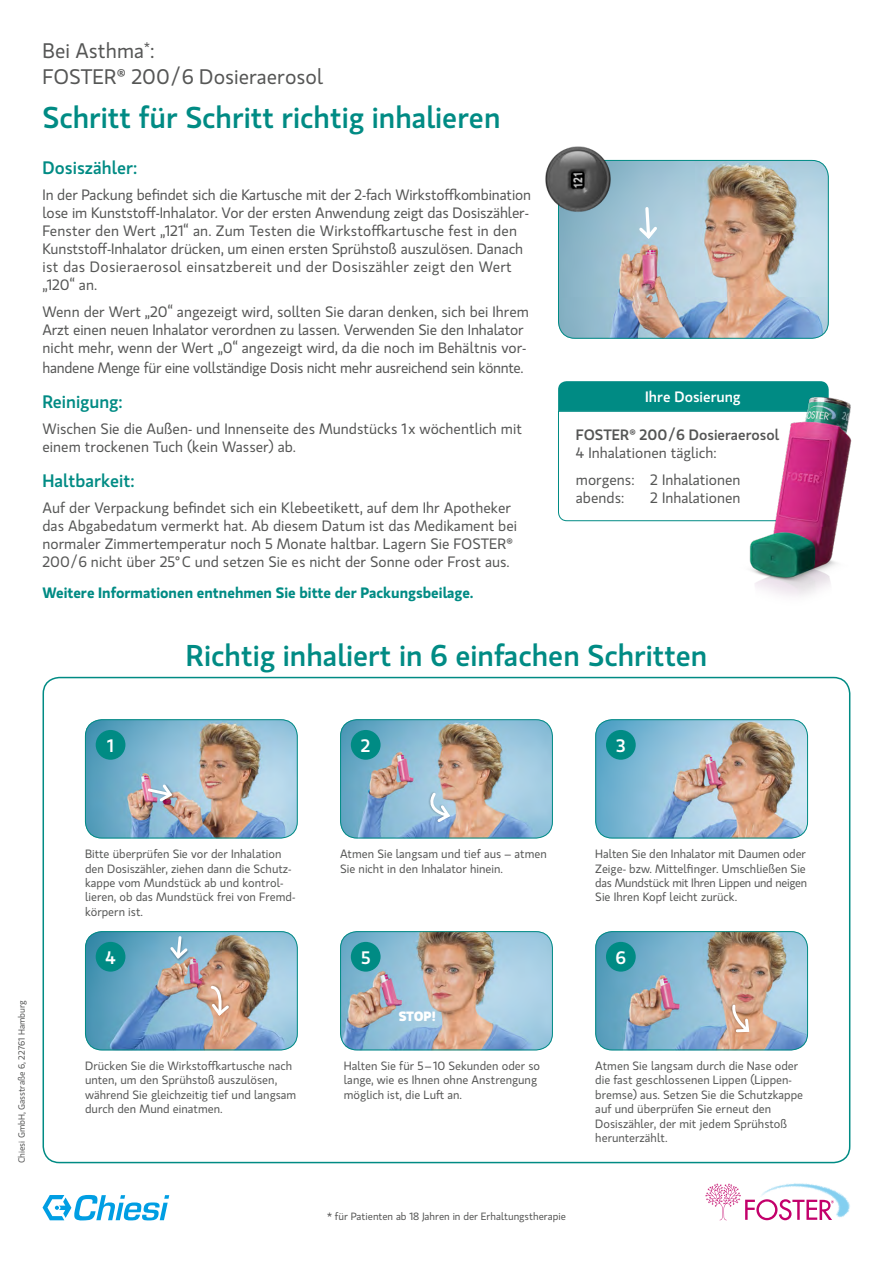
<style>
.page{position:relative;width:893px;height:1263px;background:#fff}
.page>*{position:absolute;margin:0;border:0;box-sizing:border-box;transform-origin:0 0}
.t1{font:500 30px "Gloriola";color:#008b84}
.t2{font:21px/25.2px "Gloriola";color:#555655}
.t3{font:500 18px "Gloriola";color:#008b84}
.t4{font:500 18px "Gloriola";color:#fff}
.t5{font:15px/18px "Gloriola";color:#555655}
.t6{font:15px "Gloriola";letter-spacing:-.02em;color:#555655}
.t7{font:600 15px "Gloriola";color:#008b84}
.t8{font:500 15px "Gloriola";color:#555655}
.t9{font:500 15px "Gloriola";color:#fff}
.t10{font:700 13.5px "Gloriola";color:#fff}
.t11{font:12px/14.4px "Gloriola";color:#555655}
.t12{font:10.5px "Gloriola";color:#555655}
.t13{font:9px "Gloriola";color:#555655}
</style>
<div class="page">
<img style="left:558px;top:160px;width:271px;height:179px">
<div style="left:558px;top:160px;width:271px;height:179px;border:1px solid #008b84;border-radius:17px"></div>
<svg style="left:636px;top:205px;width:24px;height:36px"></svg>
<img style="left:545px;top:146px;width:75px;height:74px">
<img style="left:85px;top:719px;width:213px;height:119px">
<div style="left:85px;top:719px;width:213px;height:119px;border:1px solid #008b84;border-radius:17px"></div>
<svg style="left:145px;top:776px;width:31px;height:31px"></svg>
<img style="left:85px;top:931px;width:213px;height:119px">
<div style="left:85px;top:931px;width:213px;height:119px;border:1px solid #008b84;border-radius:17px"></div>
<svg style="left:165px;top:933px;width:29px;height:29px"></svg>
<svg style="left:200px;top:981px;width:34px;height:37px"></svg>
<img style="left:340px;top:719px;width:213px;height:119px">
<div style="left:340px;top:719px;width:213px;height:119px;border:1px solid #008b84;border-radius:17px"></div>
<img style="left:595px;top:719px;width:213px;height:119px">
<div style="left:595px;top:719px;width:213px;height:119px;border:1px solid #008b84;border-radius:17px"></div>
<svg style="left:423px;top:788px;width:30px;height:37px"></svg>
<img style="left:595px;top:931px;width:213px;height:119px">
<div style="left:595px;top:931px;width:213px;height:119px;border:1px solid #008b84;border-radius:17px"></div>
<svg style="left:729px;top:1001px;width:23px;height:35px"></svg>
<img style="left:340px;top:931px;width:213px;height:119px">
<div style="left:340px;top:931px;width:213px;height:119px;border:1px solid #008b84;border-radius:17px"></div>
<div style="left:96px;top:730px;width:29px;height:30px;background:#008b84;border-radius:50%"></div>
<div style="left:96px;top:942px;width:29px;height:30px;background:#008b84;border-radius:50%"></div>
<div style="left:351px;top:730px;width:30px;height:30px;background:#008b84;border-radius:50%"></div>
<div style="left:351px;top:942px;width:30px;height:30px;background:#008b84;border-radius:50%"></div>
<div style="left:606px;top:730px;width:30px;height:30px;background:#008b84;border-radius:50%"></div>
<div style="left:606px;top:942px;width:30px;height:30px;background:#008b84;border-radius:50%"></div>
<svg style="left:43px;top:1195px;width:126px;height:25px"></svg>
<img style="left:834px;top:1190px;width:16px;height:28px">
<svg style="left:705px;top:1183px;width:129px;height:37px"></svg>
<svg style="left:558px;top:381px;width:271px;height:140px"></svg>
<img style="left:722px;top:390px;width:130px;height:206px">
<h2 class="t2" style="left:43px;top:39px;width:282px">Bei Asthma<sup>*</sup>:<br>FOSTER® 200/6 Dosieraerosol</h2>
<h1 class="t1" style="left:43px;top:100px;width:459px">Schritt für Schritt richtig inhalieren</h1>
<p class="t3" style="left:43px;top:157px;width:96px">Dosiszähler:</p>
<p class="t5" style="left:43px;top:186px;width:490px">In der Packung befindet sich die Kartusche mit der 2-fach Wirkstoffkombination lose im Kunststoff-Inhalator. Vor der ersten Anwendung zeigt das Dosiszähler-Fenster den Wert „121“ an. Zum Testen die Wirkstoffkartusche fest in den Kunststoff-Inhalator drücken, um einen ersten Sprühstoß auszulösen. Danach ist das Dosieraerosol einsatzbereit und der Dosiszähler zeigt den Wert „120“ an.</p>
<p class="t5" style="left:43px;top:303px;width:488px">Wenn der Wert „20“ angezeigt wird, sollten Sie daran denken, sich bei Ihrem<br>Arzt einen neuen Inhalator verordnen zu lassen. Verwenden Sie den Inhalator nicht mehr, wenn der Wert „0“ angezeigt wird, da die noch im Behältnis vor-</p>
<p class="t6" style="left:43px;top:359px;width:482px">handene Menge für eine vollständige Dosis nicht mehr ausreichend sein könnte.</p>
<p class="t3" style="left:43px;top:391px;width:82px">Reinigung:</p>
<p class="t5" style="left:43px;top:420px;width:481px">Wischen Sie die Außen- und Innenseite des Mundstücks 1 x wöchentlich mit einem trockenen Tuch (kein Wasser) ab.</p>
<p class="t3" style="left:43px;top:470px;width:94px">Haltbarkeit:</p>
<p class="t5" style="left:43px;top:499px;width:476px">Auf der Verpackung befindet sich ein Klebeetikett, auf dem Ihr Apotheker das Abgabedatum vermerkt hat. Ab diesem Datum ist das Medikament bei normaler Zimmertemperatur noch 5 Monate haltbar. Lagern Sie FOSTER® 200/6 nicht über 25°C und setzen Sie es nicht der Sonne oder Frost aus.</p>
<p class="t7" style="left:43px;top:584px;width:433px">Weitere Informationen entnehmen Sie bitte der Packungsbeilage.</p>
<p class="t9" style="left:645px;top:388px;width:97px">Ihre Dosierung</p>
<p class="t8" style="left:576px;top:426px;width:205px">FOSTER® 200/6 Dosieraerosol</p>
<p class="t5" style="left:576px;top:440px;width:166px;line-height:26.5px">4 Inhalationen täglich: morgens: 2 Inhalationen</p>
<p class="t5" style="left:576px;top:489px;width:50px">abends:</p>
<p class="t5" style="left:650px;top:489px;width:92px">2 Inhalationen</p>
<p class="t4" style="left:107px;top:735px;width:8px">1</p>
<h1 class="t1" style="left:186px;top:638px;width:523px">Richtig inhaliert in 6 einfachen Schritten</h1>
<p class="t4" style="left:361px;top:735px;width:11px">2</p>
<p class="t4" style="left:616px;top:735px;width:11px">3</p>
<p class="t13" style="left:16px;top:1163px;width:165px;rotate:-90deg">Chiesi GmbH, Gasstraße 6, 22761 Hamburg</p>
<p class="t11" style="left:85px;top:847px;width:212px">Bitte überprüfen Sie vor der Inhalation den Dosiszähler, ziehen dann die Schutz&shy;kappe vom Mundstück ab und kontrol&shy;lieren, ob das Mundstück frei von Fremd&shy;körpern ist.</p>
<p class="t4" style="left:105px;top:947px;width:12px">4</p>
<p class="t11" style="left:85px;top:1059px;width:213px">Drücken Sie die Wirkstoffkartusche nach unten, um den Sprühstoß auszulösen, während Sie gleichzeitig tief und langsam durch den Mund einatmen.</p>
<p class="t11" style="left:340px;top:847px;width:208px">Atmen Sie langsam und tief aus – atmen<br>Sie nicht in den Inhalator hinein.</p>
<p class="t11" style="left:595px;top:847px;width:213px;text-align:justify">Halten Sie den Inhalator mit Daumen oder Zeige- bzw. Mittelfinger. Umschließen Sie das Mundstück mit Ihren Lippen und neigen Sie Ihren Kopf leicht zurück.</p>
<p class="t4" style="left:361px;top:947px;width:11px">5</p>
<p class="t10" style="left:399px;top:1008px;width:39px">STOP!</p>
<p class="t11" style="left:344px;top:1059px;width:198px">Halten Sie für 5–10 Sekunden oder so lange, wie es Ihnen ohne Anstrengung möglich ist, die Luft an.</p>
<p class="t12" style="left:327px;top:1211px;width:240px">* für Patienten ab 18 Jahren in der Erhaltungstherapie</p>
<p class="t4" style="left:616px;top:947px;width:12px">6</p>
<p class="t11" style="left:595px;top:1059px;width:209px">Atmen Sie langsam durch die Nase oder die fast geschlossenen Lippen (Lippen&shy;bremse) aus. Setzen Sie die Schutzkappe auf und überprüfen Sie erneut den Dosiszähler, der mit jedem Sprühstoß herunterzählt.</p>
</div>
